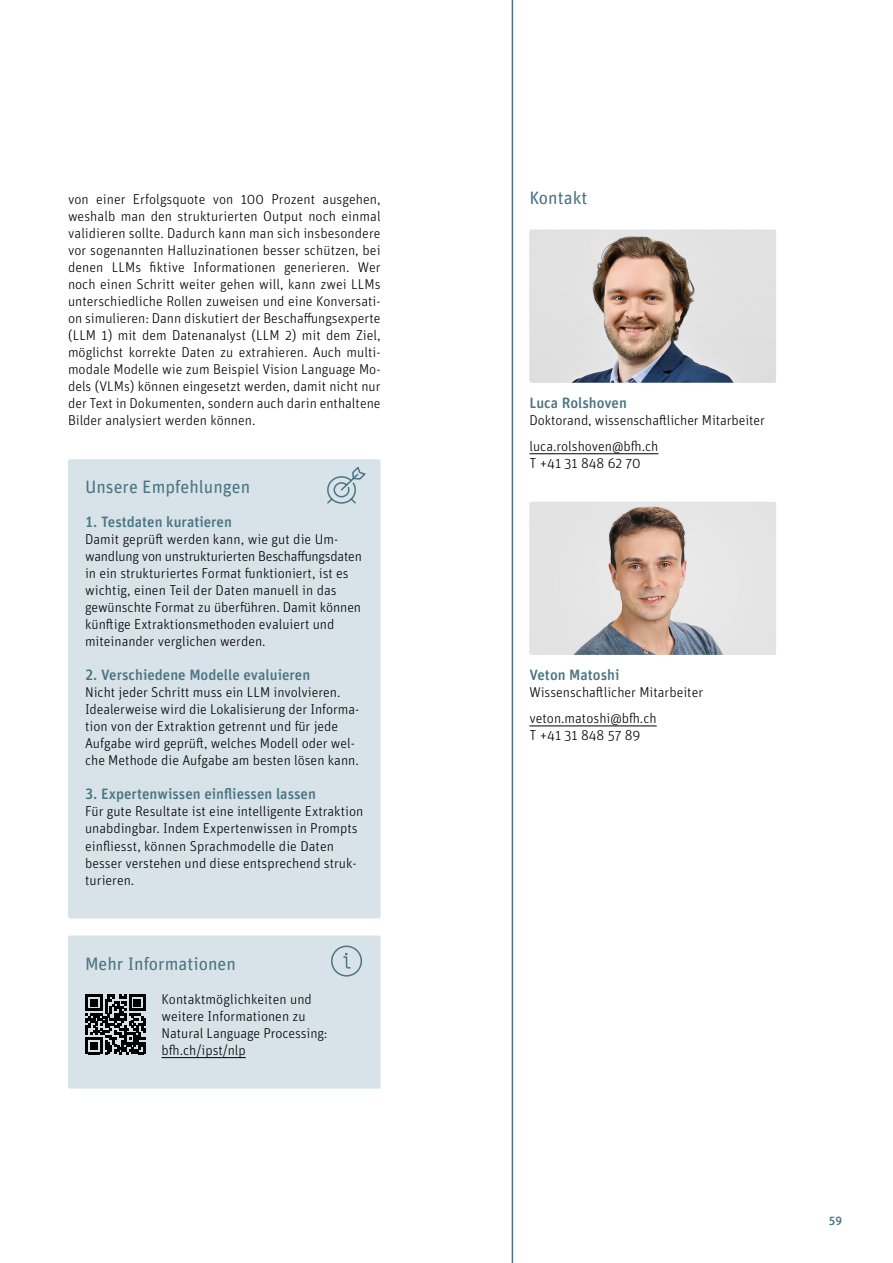
<style>
.page{position:relative;width:893px;height:1263px;background:#fff}
.page>*{position:absolute;margin:0;border:0;box-sizing:border-box;transform-origin:0 0}
.Boxe_UT_neu_ej{font:18px "Unit Rounded Pro";color:#4b7582}
.Untertitel_1{font:18px "Unit Rounded Pro";color:#4b7582}
.Untertitel_2{font:500 15px "Unit Rounded Pro";color:#4b7582}
.Fliesstext{font:300 14.25px/17px "Unit Rounded Pro";color:#000}
.Fliesstext_Blocksatz{font:300 14.25px/17px "Unit Rounded Pro";color:#000;text-align:justify}
.Autoren{font:300 14.25px "Unit Rounded Pro";letter-spacing:-.005em;color:#000}
.Fliesstext_ohne_Absatz{font:300 14.25px/17px "Unit Rounded Pro";color:#000}
.t1{font:500 12px "Unit Rounded Pro";color:#4b7582}
</style>
<div class="page">
<div style="left:68px;top:459px;width:313px;height:459px;background:#d8e3e9;border-radius:2px"></div>
<svg style="left:327px;top:467px;width:39px;height:37px"></svg>
<div style="left:68px;top:935px;width:313px;height:154px;background:#d8e3e9;border-radius:2px"></div>
<hr style="left:162px;top:1057px;width:84px;height:1px;background:#000">
<svg style="left:86px;top:994px;width:60px;height:60px"></svg>
<svg style="left:331px;top:945px;width:31px;height:32px"></svg>
<hr style="left:529px;top:453px;width:129px;height:1px;background:#000">
<hr style="left:512px;top:0;width:1px;height:1263px;background:#4b7582">
<hr style="left:529px;top:726px;width:128px;height:1px;background:#000">
<img style="left:529px;top:502px;width:247px;height:153px">
<img style="left:529px;top:230px;width:247px;height:153px">
<p class="Fliesstext_Blocksatz" style="left:68px;top:190px;width:314px">von einer Erfolgsquote von 100 Prozent ausgehen, weshalb man den strukturierten Output noch einmal validieren sollte. Dadurch kann man sich insbesondere vor sogenannten Halluzinationen besser schützen, bei denen LLMs fiktive Informationen generieren. Wer noch einen Schritt weiter gehen will, kann zwei LLMs unterschiedliche Rollen zuweisen und eine Konversati&shy;on simulieren: Dann diskutiert der Beschaffungsexperte (LLM 1) mit dem Datenanalyst (LLM 2) mit dem Ziel, möglichst korrekte Daten zu extrahieren. Auch multi&shy;modale Modelle wie zum Beispiel Vision Language Mo&shy;dels (VLMs) können eingesetzt werden, damit nicht nur der Text in Dokumenten, sondern auch darin enthaltene Bilder analysiert werden können.</p>
<p class="Boxe_UT_neu_ej" style="left:85px;top:475px;width:167px">Unsere Empfehlungen</p>
<p class="Untertitel_2" style="left:85px;top:511px;width:148px">1. Testdaten kuratieren</p>
<p class="Fliesstext" style="left:85px;top:531px;width:278px">Damit geprüft werden kann, wie gut die Um&shy;wandlung von unstrukturierten Beschaffungsdaten in ein strukturiertes Format funktioniert, ist es wichtig, einen Teil der Daten manuell in das gewünschte Format zu überführen. Damit können künftige Extraktionsmethoden evaluiert und miteinander verglichen werden.</p>
<p class="Untertitel_2" style="left:85px;top:665px;width:227px">2. Verschiedene Modelle evaluieren</p>
<p class="Fliesstext" style="left:85px;top:684px;width:276px">Nicht jeder Schritt muss ein LLM involvieren.<br>Idealerweise wird die Lokalisierung der Informa&shy;tion von der Extraktion getrennt und für jede Aufgabe wird geprüft, welches Modell oder wel&shy;che Methode die Aufgabe am besten lösen kann.</p>
<p class="Untertitel_2" style="left:85px;top:784px;width:232px">3. Expertenwissen einfliessen lassen</p>
<p class="Fliesstext" style="left:85px;top:803px;width:280px">Für gute Resultate ist eine intelligente Extraktion unabdingbar. Indem Expertenwissen in Prompts einfliesst, können Sprachmodelle die Daten besser verstehen und diese entsprechend struk&shy;turieren.</p>
<p class="Boxe_UT_neu_ej" style="left:85px;top:951px;width:152px">Mehr Informationen</p>
<p class="Fliesstext" style="left:162px;top:990px;width:168px">Kontaktmöglichkeiten und weitere Informationen zu<br>Natural Language Processing: bfh.ch/ipst/nlp</p>
<p class="Untertitel_1" style="left:529px;top:185px;width:59px">Kontakt</p>
<p class="Untertitel_2" style="left:529px;top:392px;width:99px">Luca Rolshoven</p>
<p class="Autoren" style="left:529px;top:411px;width:237px">Doktorand, wissenschaftlicher Mitarbeiter</p>
<p class="Fliesstext_ohne_Absatz" style="left:529px;top:437px;width:131px">luca.rolshoven@bfh.ch<br>T +41 31 848 62 70</p>
<p class="Untertitel_2" style="left:529px;top:665px;width:92px">Veton Matoshi</p>
<p class="Autoren" style="left:529px;top:683px;width:175px">Wissenschaftlicher Mitarbeiter</p>
<p class="Fliesstext_ohne_Absatz" style="left:529px;top:709px;width:129px">veton.matoshi@bfh.ch<br>T +41 31 848 57 89</p>
<p class="t1" style="left:829px;top:1212px;width:15px">59</p>
</div>
